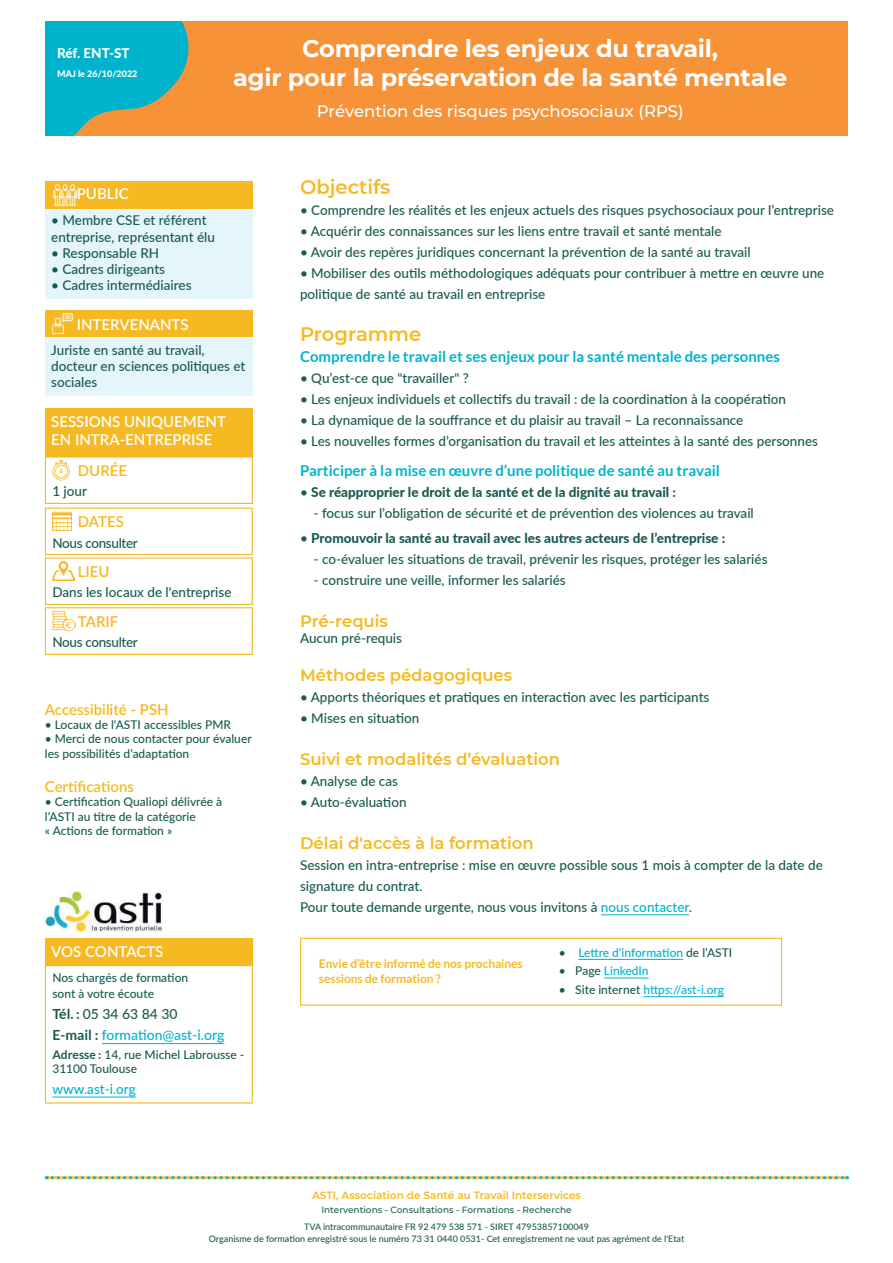
<style>
.page{position:relative;width:893px;height:1263px;background:#fff}
.page>*{position:absolute;margin:0;border:0;box-sizing:border-box;transform-origin:0 0}
.t1{font:700 24px/28.2px "Montserrat";letter-spacing:-.01em;color:#fff;text-align:center}
.t2{font:600 19.5px "Montserrat";color:#f6b922}
.t3{font:600 16.5px "Montserrat";color:#f6b922}
.t4{font:500 16.5px "Montserrat";color:#fff}
.t5{font:700 15px "Lato";color:#00b3cd}
.t6{font:600 15px/18px "Lato";color:#fff}
.t7{font:600 15px "Lato";color:#f6b922}
.t8{font:500 13.95px/21px "Lato";color:#00b3cd}
.t9{font:500 13.5px/21px "Lato";color:#185b51}
.t10{font:800 13.5px "Lato";color:#185b51}
.t11{font:500 13.5px "Lato";letter-spacing:-.025em;color:#185b51}
.t12{font:500 13.5px "Lato";color:#00b3cd}
.t13{font:800 13.5px "Lato";color:#fff}
.t14{font:500 12px/14.4px "Lato";color:#185b51}
.t15{font:500 12px "Lato";color:#00b3cd}
.t16{font:700 12px/14.4px "Lato";letter-spacing:-.005em;color:#f6b922}
.t17{font:600 10.5px "Montserrat";color:#f6b922}
.t18{font:500 9px/12px "Lato";color:#185b51;text-align:center}
.t19{font:500 9px "Montserrat";color:#185b51}
.t20{font:800 9px "Lato";color:#fff}
.s1{font-weight:700;color:#185b51}
.s2{color:#185b51}
.s3{font-weight:700}
.s4{font-weight:500}
.s5{color:#00b3cd}
</style>
<div class="page">
<div style="left:21px;top:21px;width:827px;height:115px;background:#f69238"></div>
<svg style="left:45px;top:21px;width:144px;height:115px"></svg>
<div style="left:0;top:0;width:45px;height:238px;background:#fff"></div>
<svg style="left:46px;top:1176px;width:802px;height:3px;background:#a0c188"></svg>
<hr style="left:601px;top:914px;width:88px;height:1px;background:#00b3cd">
<div style="left:45px;top:310px;width:208px;height:27px;background:#f6b922"></div>
<div style="left:45px;top:337px;width:208px;height:58px;background:#e5f5fc"></div>
<img style="left:51px;top:313px;width:23px;height:22px">
<div style="left:45px;top:456px;width:208px;height:48px;border:1px solid #f6b922"></div>
<div style="left:45px;top:408px;width:208px;height:49px;background:#f6b922"></div>
<div style="left:45px;top:208px;width:208px;height:91px;background:#e5f5fc"></div>
<div style="left:45px;top:181px;width:208px;height:27px;background:#f6b922"></div>
<img style="left:53px;top:184px;width:23px;height:22px">
<img style="left:52px;top:459px;width:19px;height:21px">
<div style="left:45px;top:607px;width:208px;height:48px;border:1px solid #f6b922"></div>
<div style="left:45px;top:508px;width:208px;height:47px;border:1px solid #f6b922"></div>
<div style="left:45px;top:557px;width:208px;height:48px;border:1px solid #f6b922"></div>
<img style="left:53px;top:610px;width:23px;height:22px">
<img style="left:52px;top:561px;width:23px;height:19px">
<img style="left:53px;top:511px;width:19px;height:19px">
<img style="left:45px;top:892px;width:118px;height:40px">
<hr style="left:102px;top:1043px;width:122px;height:1px;background:#00b3cd">
<hr style="left:52px;top:1097px;width:84px;height:1px;background:#00b3cd">
<div style="left:45px;top:965px;width:208px;height:138px;border:1px solid #f6b922"></div>
<div style="left:45px;top:938px;width:208px;height:28px;background:#f6b922"></div>
<hr style="left:578px;top:959px;width:105px;height:1px;background:#00b3cd">
<hr style="left:604px;top:978px;width:45px;height:1px;background:#00b3cd">
<hr style="left:643px;top:996px;width:81px;height:1px;background:#00b3cd">
<div style="left:300px;top:938px;width:482px;height:68px;border:1px solid #f6b922"></div>
<p class="t13" style="left:57px;top:48px;width:74px">Réf. ENT-ST</p>
<p class="t20" style="left:57px;top:71px;width:82px">MAJ le 26/10/2022</p>
<h1 class="t1" style="left:233px;top:36px;width:556px">Comprendre les enjeux du travail,<br>agir pour la préservation de la santé mentale</h1>
<p class="t4" style="left:317px;top:105px;width:368px">Prévention des risques psychosociaux (RPS)</p>
<p class="t6" style="left:77px;top:184px;width:54px">PUBLIC</p>
<p class="t9" style="left:51px;top:212px;width:165px;line-height:16.2px">• Membre CSE et référent entreprise, représentant élu</p>
<p class="t9" style="left:51px;top:244px;width:109px">• Responsable RH</p>
<p class="t9" style="left:51px;top:258px;width:115px">• Cadres dirigeants</p>
<p class="t9" style="left:51px;top:276px;width:142px">• Cadres intermédiaires</p>
<p class="t6" style="left:77px;top:315px;width:113px">INTERVENANTS</p>
<p class="t9" style="left:51px;top:341px;width:196px;line-height:16.2px">Juriste en santé au travail, docteur en sciences politiques et sociales</p>
<p class="t6" style="left:51px;top:412px;width:176px">SESSIONS UNIQUEMENT<br>EN INTRA-ENTREPRISE</p>
<p class="t7" style="left:78px;top:462px;width:51px">DURÉE</p>
<p class="t9" style="left:52px;top:480px;width:36px">1 jour</p>
<p class="t7" style="left:78px;top:513px;width:48px">DATES</p>
<p class="t11" style="left:52px;top:538px;width:87px">Nous consulter</p>
<p class="t7" style="left:78px;top:563px;width:33px">LIEU</p>
<p class="t9" style="left:52px;top:583px;width:181px">Dans les locaux de l'entreprise</p>
<p class="t7" style="left:78px;top:613px;width:42px">TARIF</p>
<p class="t11" style="left:52px;top:637px;width:87px">Nous consulter</p>
<p class="t7" style="left:45px;top:701px;width:125px">Accessibilité - PSH</p>
<p class="t14" style="left:45px;top:718px;width:188px">• Locaux de l'ASTI accessibles PMR</p>
<p class="t14" style="left:45px;top:733px;width:208px">• Merci de nous contacter pour évaluer les possibilités d’adaptation</p>
<p class="t7" style="left:45px;top:776px;width:91px">Certifications</p>
<p class="t14" style="left:45px;top:794px;width:179px">• Certification Qualiopi délivrée à l’ASTI au titre de la catégorie<br>« Actions de formation »</p>
<p class="t6" style="left:51px;top:942px;width:114px">VOS CONTACTS</p>
<p class="t14" style="left:52px;top:969px;width:137px;line-height:16.2px">Nos chargés de formation sont à votre écoute</p>
<p class="t8" style="left:52px;top:1003px;width:173px"><span class="s1">Tél. :</span> <span class="s2">05 34 63 84 30<br></span><span class="s1">E-mail :</span> formation@ast-i.org</p>
<p class="t14" style="left:52px;top:1047px;width:193px"><span class="s3">Adresse :</span> 14, rue Michel Labrousse -<br>31100 Toulouse</p>
<p class="t12" style="left:52px;top:1079px;width:85px">www.ast-i.org</p>
<h2 class="t2" style="left:300px;top:179px;width:92px">Objectifs</h2>
<p class="t9" style="left:300px;top:201px;width:535px">• Comprendre les réalités et les enjeux actuels des risques psychosociaux pour l’entreprise</p>
<p class="t9" style="left:300px;top:222px;width:423px">• Acquérir des connaissances sur les liens entre travail et santé mentale</p>
<p class="t9" style="left:300px;top:241px;width:452px">• Avoir des repères juridiques concernant la prévention de la santé au travail</p>
<p class="t9" style="left:300px;top:262px;width:526px">• Mobiliser des outils méthodologiques adéquats pour contribuer à mettre en œuvre une politique de santé au travail en entreprise</p>
<h2 class="t2" style="left:300px;top:326px;width:123px">Programme</h2>
<p class="t5" style="left:300px;top:351px;width:481px">Comprendre le travail et ses enjeux pour la santé mentale des personnes</p>
<p class="t9" style="left:300px;top:369px;width:170px">• Qu’est-ce que "travailler" ?</p>
<p class="t9" style="left:300px;top:388px;width:488px">• Les enjeux individuels et collectifs du travail : de la coordination à la coopération</p>
<p class="t9" style="left:300px;top:409px;width:445px">• La dynamique de la souffrance et du plaisir au travail – La reconnaissance</p>
<p class="t9" style="left:300px;top:430px;width:520px">• Les nouvelles formes d’organisation du travail et les atteintes à la santé des personnes</p>
<p class="t5" style="left:300px;top:464px;width:421px">Participer à la mise en œuvre d’une politique de santé au travail</p>
<p class="t10" style="left:300px;top:487px;width:378px"><span class="s4">•</span> Se réapproprier le droit de la santé et de la dignité au travail :</p>
<p class="t9" style="left:314px;top:502px;width:442px">- focus sur l’obligation de sécurité et de prévention des violences au travail</p>
<p class="t10" style="left:300px;top:533px;width:427px"><span class="s4">•</span> Promouvoir la santé au travail avec les autres acteurs de l’entreprise :</p>
<p class="t9" style="left:314px;top:548px;width:455px">- co-évaluer les situations de travail, prévenir les risques, protéger les salariés</p>
<p class="t9" style="left:314px;top:569px;width:254px">- construire une veille, informer les salariés</p>
<p class="t3" style="left:300px;top:614px;width:90px">Pré-requis</p>
<p class="t9" style="left:300px;top:629px;width:104px">Aucun pré-requis</p>
<p class="t3" style="left:300px;top:668px;width:214px">Méthodes pédagogiques</p>
<p class="t9" style="left:300px;top:686px;width:411px">• Apports théoriques et pratiques en interaction avec les participants</p>
<p class="t9" style="left:300px;top:707px;width:121px">• Mises en situation</p>
<p class="t3" style="left:300px;top:752px;width:262px">Suivi et modalités d’évaluation</p>
<p class="t9" style="left:300px;top:771px;width:99px">• Analyse de cas</p>
<p class="t9" style="left:300px;top:791px;width:108px">• Auto-évaluation</p>
<p class="t3" style="left:300px;top:836px;width:235px">Délai d'accès à la formation</p>
<p class="t9" style="left:300px;top:854px;width:524px">Session en intra-entreprise : mise en œuvre possible sous 1 mois à compter de la date de signature du contrat.<br>Pour toute demande urgente, nous vous invitons à <span class="s5">nous contacter</span>.</p>
<p class="t16" style="left:319px;top:957px;width:205px">Envie d’être informé de nos prochaines sessions de formation ?</p>
<p class="t15" style="left:559px;top:943px;width:175px"><span class="s2">•</span> Lettre d’information <span class="s2">de l’ASTI</span></p>
<p class="t15" style="left:559px;top:966px;width:91px"><span class="s2">• Page</span> LinkedIn</p>
<p class="t15" style="left:559px;top:981px;width:167px"><span class="s2">• Site internet</span> https://ast-i.org</p>
<p class="t17" style="left:312px;top:1191px;width:270px">ASTI, Association de Santé au Travail Interservices</p>
<p class="t19" style="left:321px;top:1204px;width:252px">Interventions - Consultations - Formations - Recherche</p>
<p class="t18" style="left:209px;top:1220px;width:477px">TVA intracommunautaire FR 92 479 538 571 - SIRET 47953857100049<br>Organisme de formation enregistré sous le numéro 73 31 0440 0531- Cet enregistrement ne vaut pas agrément de l'Etat</p>
</div>
